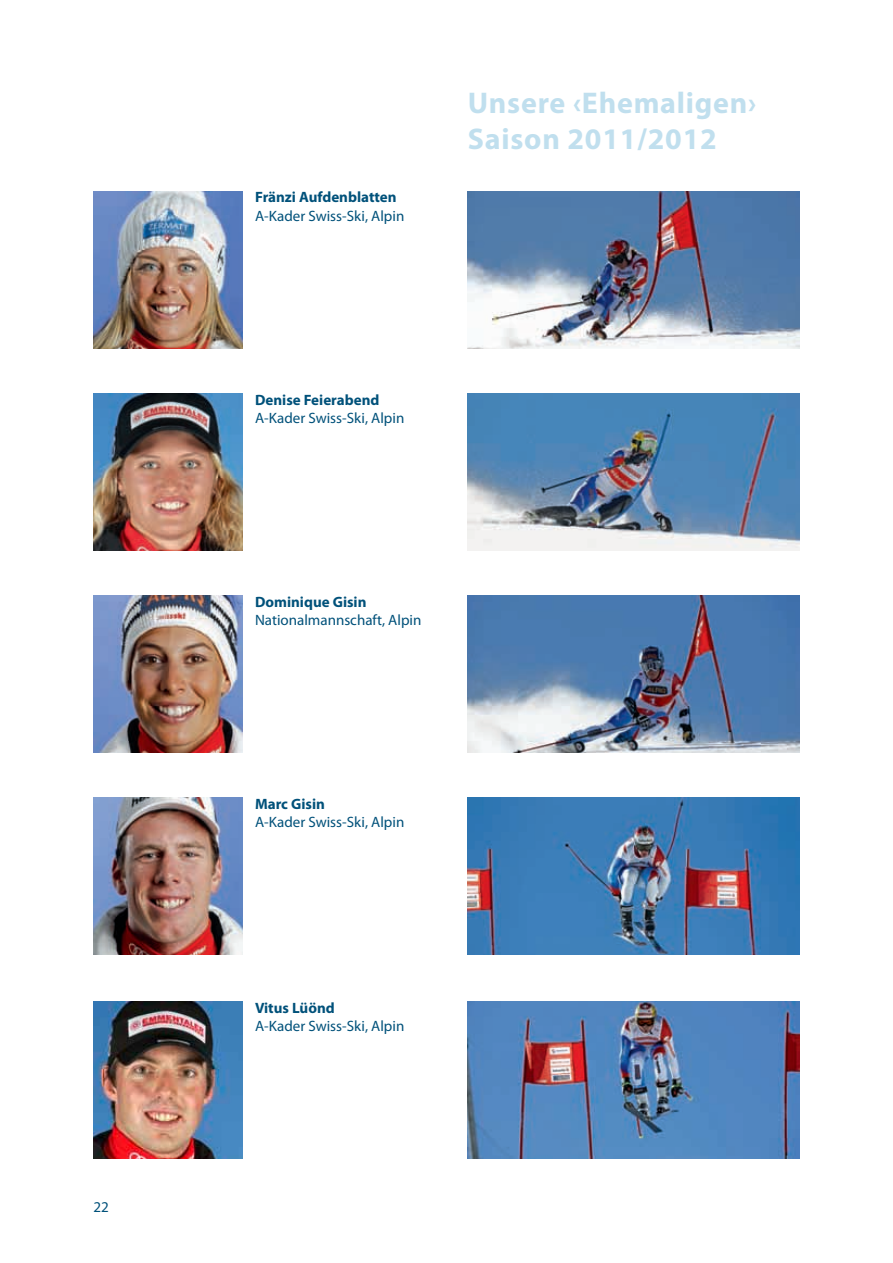
<style>
.page{position:relative;width:893px;height:1263px;background:#fff}
.page>*{position:absolute;margin:0;border:0;box-sizing:border-box;transform-origin:0 0}
.t1{font:700 30px/36px "Myriad Pro";letter-spacing:.025em;color:#c0dfee}
.t2{font:15px "Myriad Pro";color:#00517a}
.t3{font:700 15px "Myriad Pro";color:#00517a}
</style>
<div class="page">
<img style="left:93px;top:191px;width:149px;height:157px">
<img style="left:468px;top:191px;width:331px;height:157px">
<img style="left:93px;top:393px;width:149px;height:157px">
<img style="left:468px;top:393px;width:331px;height:157px">
<img style="left:93px;top:595px;width:149px;height:157px">
<img style="left:468px;top:595px;width:331px;height:157px">
<img style="left:93px;top:797px;width:149px;height:157px">
<img style="left:468px;top:797px;width:331px;height:157px">
<img style="left:93px;top:1001px;width:149px;height:157px">
<img style="left:468px;top:1001px;width:331px;height:157px">
<p class="t2" style="left:93px;top:1198px;width:17px">22</p>
<p class="t3" style="left:255px;top:188px;width:143px">Fränzi Aufdenblatten</p>
<p class="t2" style="left:255px;top:206px;width:151px">A-Kader Swiss-Ski, Alpin</p>
<h1 class="t1" style="left:468px;top:84px;width:290px">Unsere ‹Ehemaligen›<br>Saison 2011/2012</h1>
<p class="t3" style="left:255px;top:390px;width:126px">Denise Feierabend</p>
<p class="t2" style="left:255px;top:408px;width:151px">A-Kader Swiss-Ski, Alpin</p>
<p class="t3" style="left:255px;top:592px;width:113px">Dominique Gisin</p>
<p class="t2" style="left:255px;top:610px;width:168px">Nationalmannschaft, Alpin</p>
<p class="t3" style="left:255px;top:793px;width:71px">Marc Gisin</p>
<p class="t2" style="left:255px;top:812px;width:151px">A-Kader Swiss-Ski, Alpin</p>
<p class="t3" style="left:255px;top:998px;width:81px">Vitus Lüönd</p>
<p class="t2" style="left:255px;top:1016px;width:151px">A-Kader Swiss-Ski, Alpin</p>
</div>
